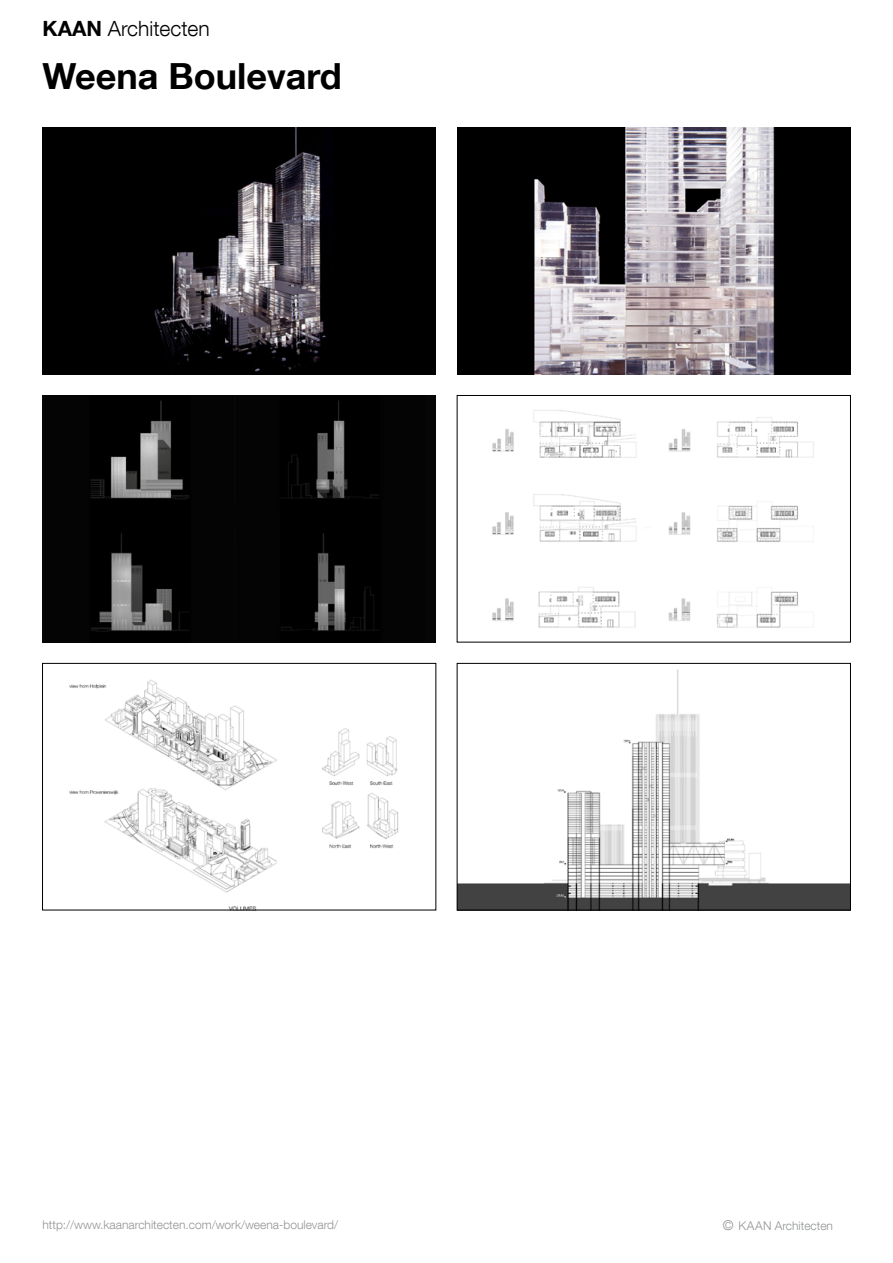
<style>
.page{position:relative;width:893px;height:1263px;background:#fff}
.page>*{position:absolute;margin:0;border:0;box-sizing:border-box;transform-origin:0 0}
.t1{font:700 36px "Helvetica Neue LT Com";color:#000}
.t2{font:300 21px "Helvetica Neue LT Com";color:#000}
.t3{font:300 12px "Helvetica Neue LT Com";color:#939598}
.s1{font-weight:700}
.s2{font-size:13.5px}
</style>
<div class="page">
<img style="left:43px;top:128px;width:393px;height:246px">
<img style="left:457px;top:128px;width:393px;height:246px">
<img style="left:43px;top:395px;width:393px;height:247px">
<img style="left:492px;top:410px;width:322px;height:218px">
<div style="left:457px;top:395px;width:394px;height:247px;border:1px solid #000"></div>
<img style="left:69px;top:679px;width:330px;height:229px">
<div style="left:42px;top:663px;width:394px;height:247px;border:1px solid #000"></div>
<img style="left:459px;top:669px;width:390px;height:239px">
<div style="left:457px;top:663px;width:394px;height:247px;border:1px solid #000"></div>
<h2 class="t2" style="left:43px;top:16px;width:169px"><span class="s1">KAAN</span> Architecten</h2>
<h1 class="t1" style="left:43px;top:54px;width:301px">Weena Boulevard</h1>
<p class="t3" style="left:43px;top:1217px;width:297px">http://www.kaanarchitecten.com/work/weena-boulevard/</p>
<p class="t3" style="left:723px;top:1218px;width:112px"><span class="s2">©</span> KAAN Architecten</p>
</div>
